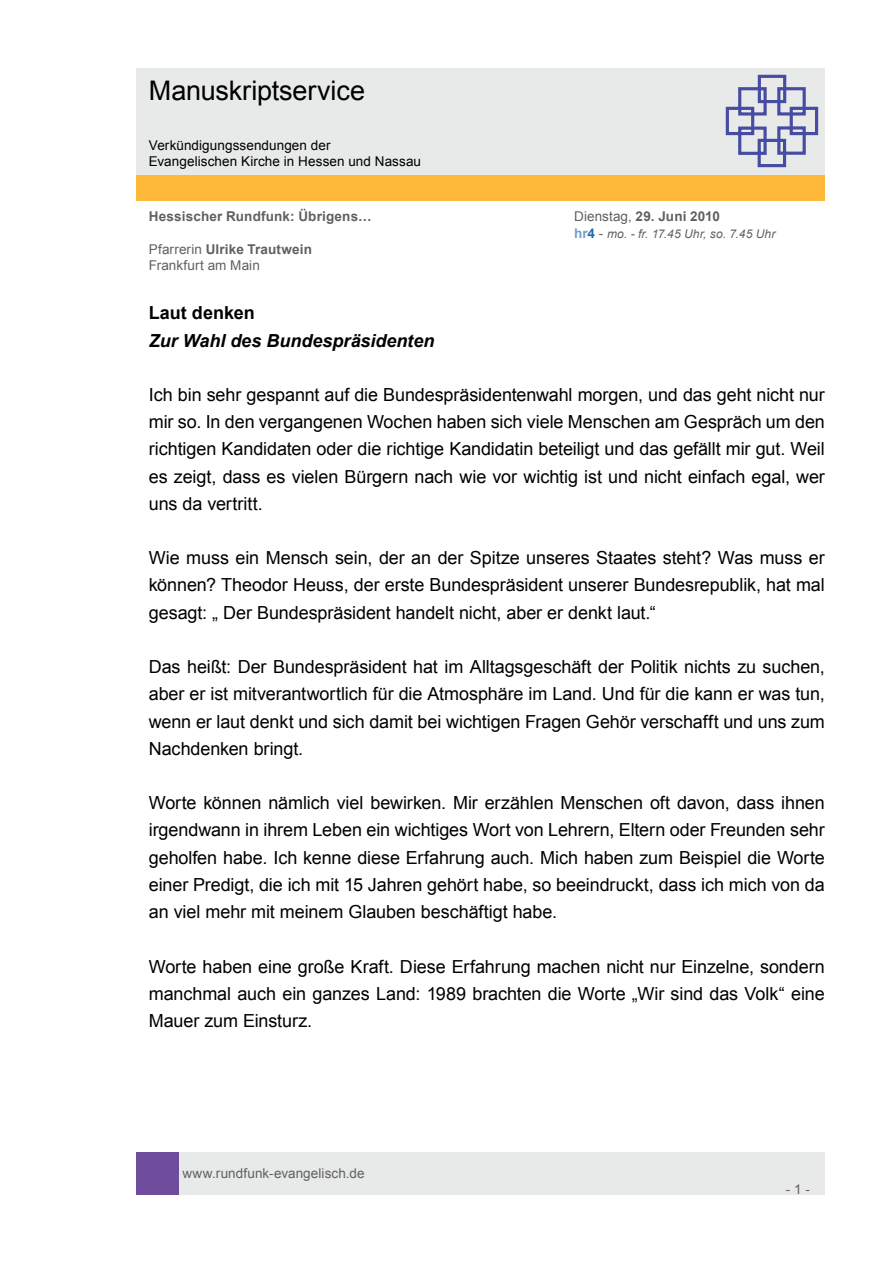
<style>
.page{position:relative;width:893px;height:1263px;background:#fff}
.page>*{position:absolute;margin:0;border:0;box-sizing:border-box;transform-origin:0 0}
.t1{font:27px "Arial";letter-spacing:-.005em;color:#000}
.t2{font:18px/27.2px "Arial";letter-spacing:-.005em;color:#000;text-align:justify}
.t3{font:italic 700 18px "Arial";color:#000}
.t4{font:700 18px "Arial";color:#000}
.t5{font:13.5px/16.2px "Arial";letter-spacing:.005em;color:#606060}
.t6{font:13.5px/16.2px "Arial";letter-spacing:.005em;color:#000}
.t7{font:700 13.5px "Arial";letter-spacing:.015em;color:#606060}
.t8{font:italic 12px "Arial";letter-spacing:.015em;color:#606060}
.s1{font-weight:400}
.s2{font-weight:700;font-style:normal;font-size:13.5px;color:#71a0cc}
.s3{font-weight:700;font-style:normal;font-size:13.5px;color:#2369b2}
.s4{font-style:normal;font-size:13.5px}
.s5{font-weight:700}
</style>
<div class="page">
<div style="left:179px;top:1152px;width:646px;height:43px;background:#e8e9e9"></div>
<div style="left:136px;top:1152px;width:43px;height:43px;background:#704c9c"></div>
<div style="left:136px;top:175px;width:689px;height:26px;background:#ffb93a"></div>
<div style="left:136px;top:68px;width:689px;height:106px;background:#e8e9e9"></div>
<svg style="left:725px;top:74px;width:94px;height:94px"></svg>
<h1 class="t1" style="left:149px;top:73px;width:218px">Manuskriptservice</h1>
<p class="t6" style="left:149px;top:137px;width:274px">Verkündigungssendungen der<br>Evangelischen Kirche in Hessen und Nassau</p>
<p class="t7" style="left:149px;top:208px;width:224px">Hessischer Rundfunk: Übrigens…</p>
<p class="t7" style="left:574px;top:208px;width:147px"><span class="s1">Dienstag,</span> 29. Juni 2010</p>
<p class="t8" style="left:574px;top:226px;width:203px"><span class="s2">hr</span><span class="s3">4</span> <span class="s4">-</span> mo. - fr. 17.45 Uhr, so. 7.45 Uhr</p>
<p class="t5" style="left:149px;top:241px;width:165px">Pfarrerin <span class="s5">Ulrike Trautwein<br></span>Frankfurt am Main</p>
<p class="t4" style="left:149px;top:301px;width:107px">Laut denken</p>
<p class="t3" style="left:149px;top:328px;width:287px">Zur Wahl des Bundespräsidenten</p>
<p class="t2" style="left:149px;top:381px;width:678px">Ich bin sehr gespannt auf die Bundespräsidentenwahl morgen, und das geht nicht nur mir so. In den vergangenen Wochen haben sich viele Menschen am Gespräch um den richtigen Kandidaten oder die richtige Kandidatin beteiligt und das gefällt mir gut. Weil es zeigt, dass es vielen Bürgern nach wie vor wichtig ist und nicht einfach egal, wer uns da vertritt.</p>
<p class="t2" style="left:149px;top:544px;width:677px">Wie muss ein Mensch sein, der an der Spitze unseres Staates steht? Was muss er können? Theodor Heuss, der erste Bundespräsident unserer Bundesrepublik, hat mal gesagt: „ Der Bundespräsident handelt nicht, aber er denkt laut.“</p>
<p class="t2" style="left:149px;top:653px;width:678px">Das heißt: Der Bundespräsident hat im Alltagsgeschäft der Politik nichts zu suchen, aber er ist mitverantwortlich für die Atmosphäre im Land. Und für die kann er was tun, wenn er laut denkt und sich damit bei wichtigen Fragen Gehör verschafft und uns zum Nachdenken bringt.</p>
<p class="t2" style="left:149px;top:789px;width:677px">Worte können nämlich viel bewirken. Mir erzählen Menschen oft davon, dass ihnen irgendwann in ihrem Leben ein wichtiges Wort von Lehrern, Eltern oder Freunden sehr geholfen habe. Ich kenne diese Erfahrung auch. Mich haben zum Beispiel die Worte einer Predigt, die ich mit 15 Jahren gehört habe, so beeindruckt, dass ich mich von da an viel mehr mit meinem Glauben beschäftigt habe.</p>
<p class="t2" style="left:149px;top:953px;width:677px">Worte haben eine große Kraft. Diese Erfahrung machen nicht nur Einzelne, sondern manchmal auch ein ganzes Land: 1989 brachten die Worte „Wir sind das Volk“ eine Mauer zum Einsturz.</p>
<p class="t5" style="left:182px;top:1165px;width:184px">www.rundfunk-evangelisch.de</p>
<p class="t5" style="left:786px;top:1181px;width:26px">- 1 -</p>
</div>
